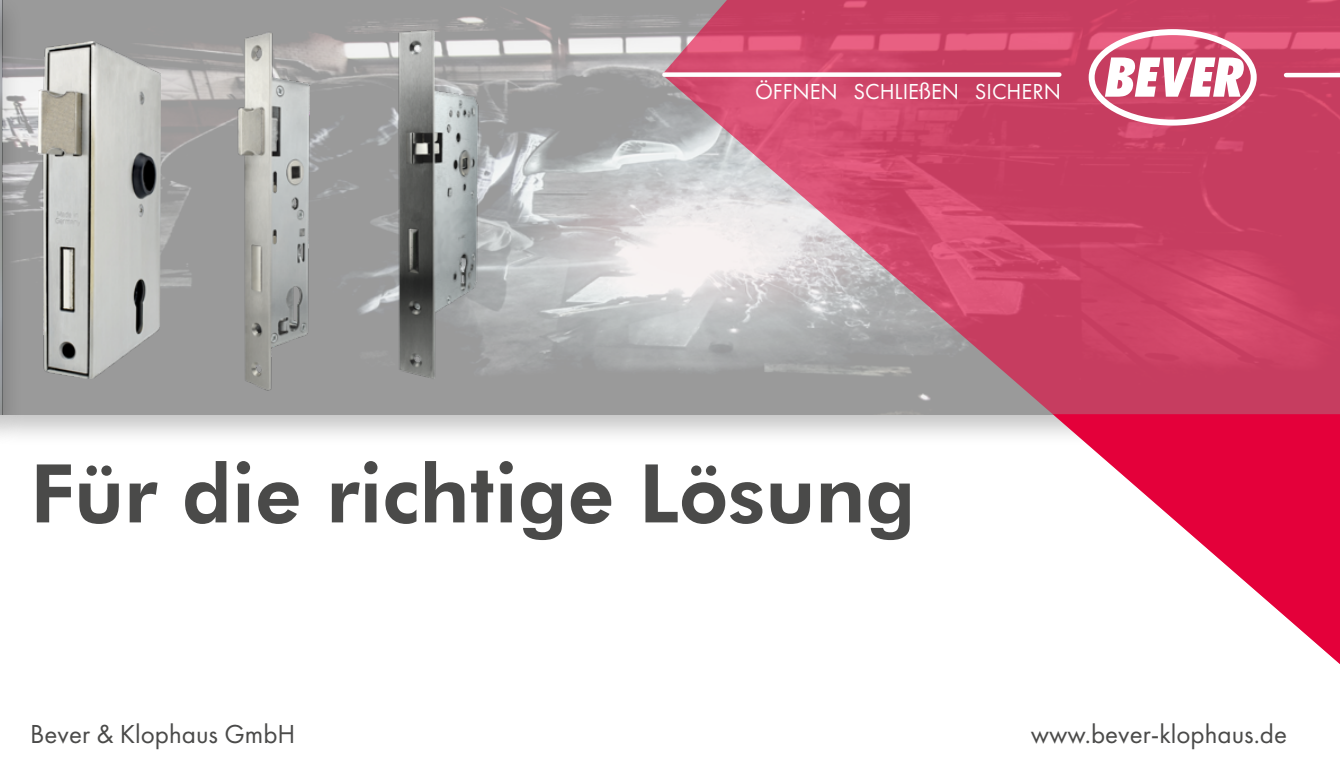
<style>
.page{position:relative;width:1340px;height:766px;background:#fff}
.page>*{position:absolute;margin:0;border:0;box-sizing:border-box;transform-origin:0 0}
.t1{font:800 81px "Futura BT";color:#4a4a49}
.t2{font:27px "Futura PT";color:#4a4a49}
.t3{font:22.5px "Futura PT";color:#fff}
</style>
<div class="page">
<div style="left:0;top:0;width:1339px;height:448px;background:#000;opacity:.6"></div>
<svg style="left:662px;top:0;width:677px;height:448px;background:#ca6982"></svg>
<div style="left:664px;top:72px;width:395px;height:5px;background:#fff"></div>
<hr style="left:1285px;top:73px;width:54px;height:4px;background:#fff">
<img style="left:39px;top:41px;width:121px;height:337px">
<img style="left:218px;top:27px;width:109px;height:373px">
<img style="left:305px;top:27px;width:240px;height:360px">
<div style="left:1088px;top:29px;width:168px;height:96px;border:6px solid #fff;border-radius:50%"></div>
<svg style="left:1104px;top:57px;width:139px;height:40px"></svg>
<svg style="left:1052px;top:414px;width:287px;height:250px"></svg>
<p class="t3" style="left:755px;top:78px;width:307px">ÖFFNEN SCHLIEßEN SICHERN</p>
<h1 class="t1" style="left:30px;top:444px;width:886px">Für die richtige Lösung</h1>
<p class="t2" style="left:30px;top:718px;width:267px">Bever &amp; Klophaus GmbH</p>
<p class="t2" style="left:1030px;top:718px;width:258px">www.bever-klophaus.de</p>
</div>
